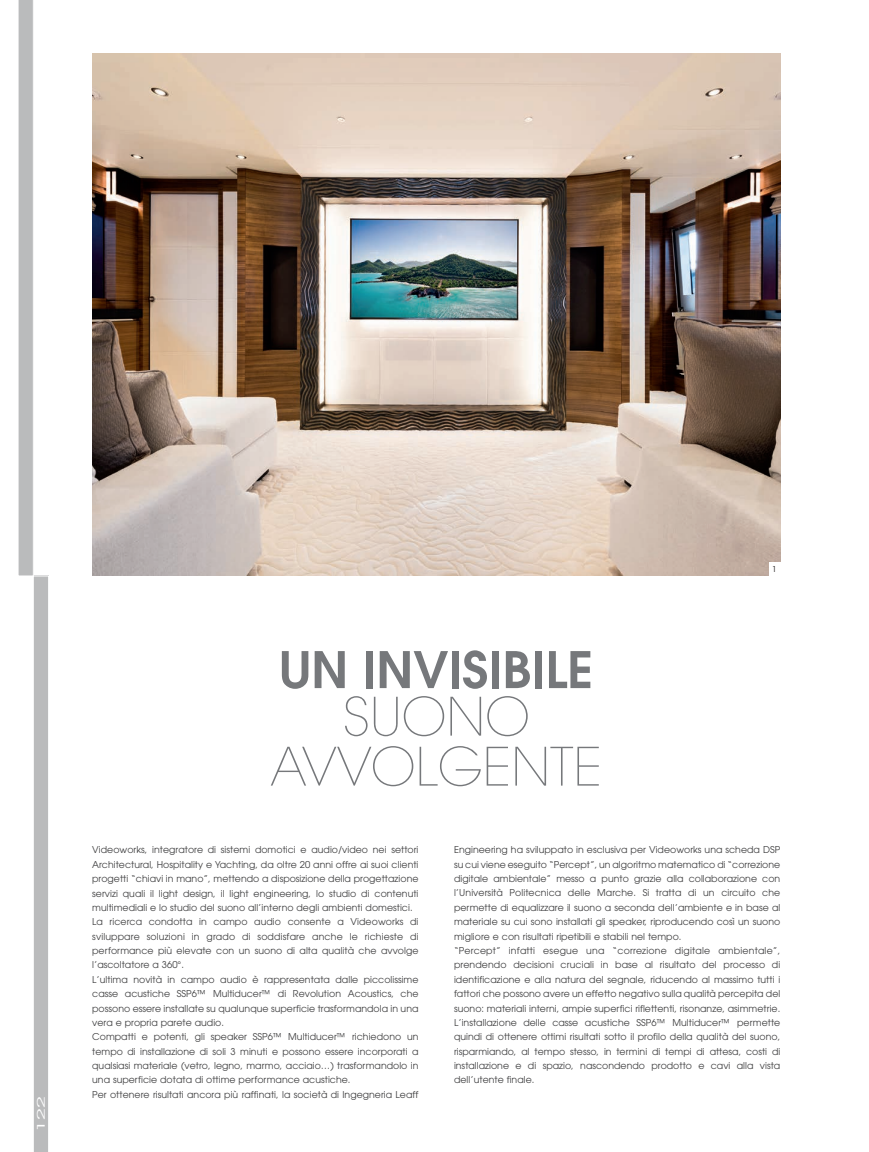
<style>
.page{position:relative;width:869px;height:1152px;background:#fff}
.page>*{position:absolute;margin:0;border:0;box-sizing:border-box;transform-origin:0 0}
.t1{font:200 52.5px/50px "Avant Garde";color:#76787b;text-align:center}
.t2{font:600 50px "Avant Garde";color:#76787b}
.t3{font:10.38px "Avant Garde";color:#fff;scale:2.04 1}
.t4{font:9.38px/14.4px "Avant Garde";letter-spacing:.005em;color:#3e3e3f}
.t5{font:8.12px "Avant Garde";color:#231f20}
</style>
<div class="page">
<img style="left:92px;top:53px;width:688px;height:522px">
<svg style="left:18px;top:0;width:31px;height:1152px"></svg>
<div style="left:768px;top:562px;width:12px;height:13px;background:#fff"></div>
<p class="t3" style="left:35px;top:1131px;width:19px;rotate:-90deg">122</p>
<h2 class="t2" style="left:279px;top:637px;width:316px">UN INVISIBILE</h2>
<h1 class="t1" style="left:270px;top:693px;width:333px">SUONO<br>AVVOLGENTE</h1>
<p class="t5" style="left:771px;top:564px;width:6px">1</p>
<p class="t4" style="left:92px;top:842px;width:328px">Videoworks, integratore di sistemi domotici e audio/video nei settori Architectural, Hospitality e Yachting, da oltre 20 anni offre ai suoi clienti progetti “chiavi in mano”, mettendo a disposizione della progettazione servizi quali il light design, il light engineering, lo studio di contenuti multimediali e lo studio del suono all’interno degli ambienti domestici.<br>La ricerca condotta in campo audio consente a Videoworks di sviluppare soluzioni in grado di soddisfare anche le richieste di performance più elevate con un suono di alta qualità che avvolge l’ascoltatore a 360°.<br>L’ultima novità in campo audio è rappresentata dalle piccolissime casse acustiche SSP6™ Multiducer™ di Revolution Acoustics, che possono essere installate su qualunque superficie trasformandola in una vera e propria parete audio.<br>Compatti e potenti, gli speaker SSP6™ Multiducer™ richiedono un tempo di installazione di soli 3 minuti e possono essere incorporati a qualsiasi materiale (vetro, legno, marmo, acciaio…) trasformandolo in una superficie dotata di ottime performance acustiche.<br>Per ottenere risultati ancora più raffinati, la società di Ingegneria Leaff</p>
<p class="t4" style="left:454px;top:842px;width:328px">Engineering ha sviluppato in esclusiva per Videoworks una scheda DSP su cui viene eseguito “Percept”, un algoritmo matematico di “correzione digitale ambientale” messo a punto grazie alla collaborazione con l’Università Politecnica delle Marche. Si tratta di un circuito che permette di equalizzare il suono a seconda dell’ambiente e in base al materiale su cui sono installati gli speaker, riproducendo così un suono migliore e con risultati ripetibili e stabili nel tempo.<br>“Percept” infatti esegue una “correzione digitale ambientale”, prendendo decisioni cruciali in base al risultato del processo di identificazione e alla natura del segnale, riducendo al massimo tutti i fattori che possono avere un effetto negativo sulla qualità percepita del suono: materiali interni, ampie superfici riflettenti, risonanze, asimmetrie.<br>L’installazione delle casse acustiche SSP6™ Multiducer™ permette quindi di ottenere ottimi risultati sotto il profilo della qualità del suono, risparmiando, al tempo stesso, in termini di tempi di attesa, costi di installazione e di spazio, nascondendo prodotto e cavi alla vista dell’utente finale.</p>
</div>
